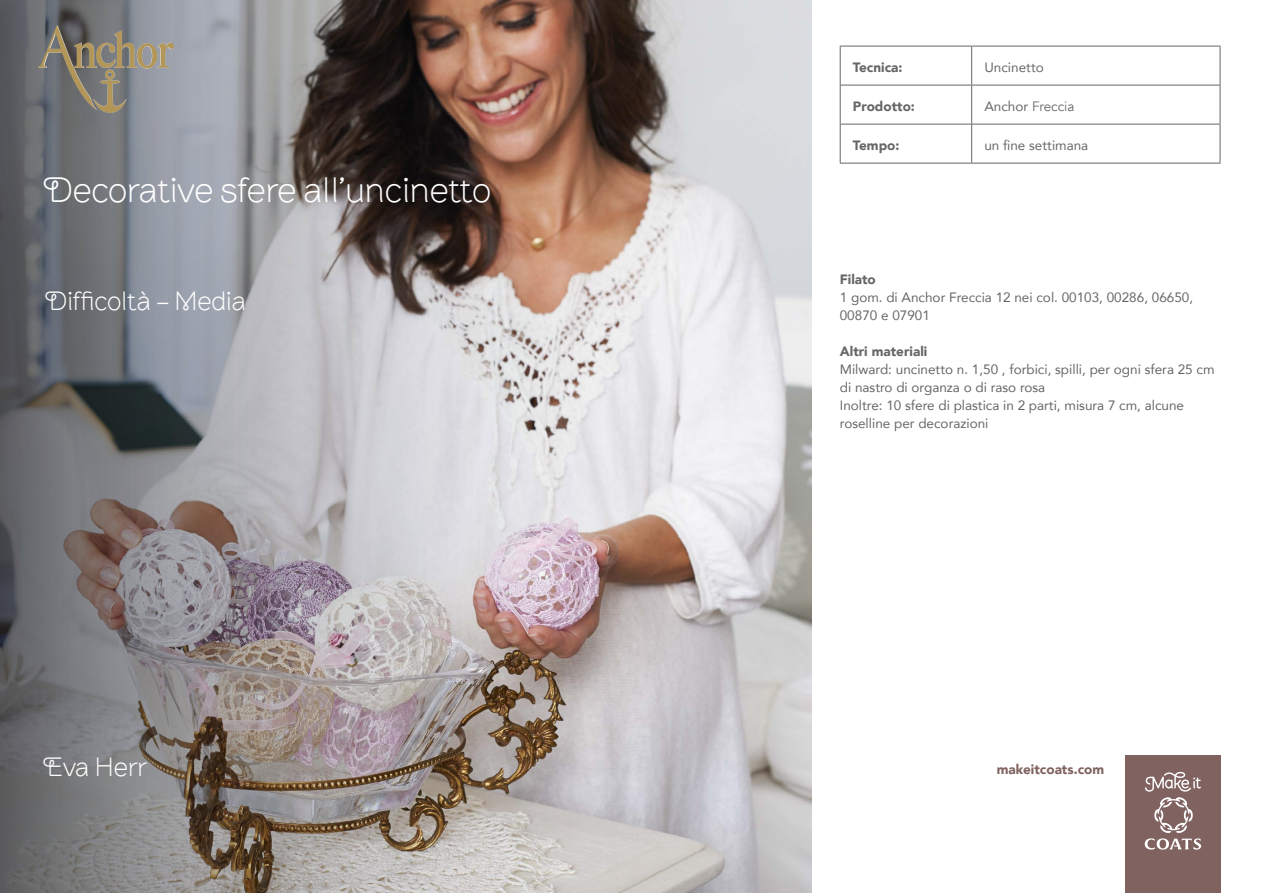
<style>
.page{position:relative;width:1263px;height:893px;background:#fff}
.page>*{position:absolute;margin:0;border:0;box-sizing:border-box;transform-origin:0 0}
.t1{font:300 36px "Brownstone Sans";color:#fff}
.t2{font:300 27px "Brownstone Sans";color:#fff}
.body_copy{font:13.5px/18px "Avenir";color:#666}
.body_copy-2{font:900 13.5px "Avenir";color:#666}
.t3{font:900 13.5px "Avenir";color:#806361}
.t4{font:13.5px "Avenir";color:#666}
.s1{font-style:inherit}
</style>
<div class="page">
<img style="left:0;top:0;width:805px;height:893px">
<div style="left:1125px;top:756px;width:95px;height:137px;background:#806361"></div>
<svg style="left:1145px;top:772px;width:56px;height:78px"></svg>
<hr style="left:840px;top:46px;width:132px;height:1px;background:#666">
<hr style="left:840px;top:46px;width:1px;height:39px;background:#666">
<hr style="left:972px;top:46px;width:248px;height:1px;background:#666">
<hr style="left:971px;top:46px;width:1px;height:39px;background:#666">
<hr style="left:1220px;top:46px;width:1px;height:39px;background:#666">
<hr style="left:840px;top:85px;width:132px;height:1px;background:#666">
<hr style="left:840px;top:85px;width:1px;height:39px;background:#666">
<hr style="left:972px;top:85px;width:248px;height:1px;background:#666">
<hr style="left:971px;top:85px;width:1px;height:39px;background:#666">
<hr style="left:1220px;top:85px;width:1px;height:39px;background:#666">
<hr style="left:840px;top:124px;width:132px;height:1px;background:#666">
<hr style="left:840px;top:124px;width:1px;height:39px;background:#666">
<hr style="left:972px;top:124px;width:248px;height:1px;background:#666">
<hr style="left:971px;top:124px;width:1px;height:39px;background:#666">
<hr style="left:1220px;top:124px;width:1px;height:39px;background:#666">
<hr style="left:840px;top:163px;width:132px;height:1px;background:#666">
<hr style="left:972px;top:163px;width:248px;height:1px;background:#666">
<img style="left:38px;top:26px;width:19px;height:42px">
<p class="t1" style="left:43px;top:169px;width:450px">Decorative sfere all’uncinetto</p>
<p class="t2" style="left:45px;top:285px;width:203px">Difficoltà - Media</p>
<p class="t2" style="left:43px;top:751px;width:106px">Eva Herr</p>
<p class="body_copy-2" style="left:853px;top:56px;width:51px">Tecnica:</p>
<p class="body_copy" style="left:984px;top:58px;width:61px">Uncinetto</p>
<p class="body_copy-2" style="left:853px;top:95px;width:63px">Prodotto:</p>
<p class="t4" style="left:984px;top:99px;width:92px"><span class="s1">Anchor</span> Freccia</p>
<p class="body_copy-2" style="left:853px;top:134px;width:48px">Tempo:</p>
<p class="body_copy" style="left:984px;top:136px;width:105px">un fine settimana</p>
<p class="body_copy-2" style="left:840px;top:267px;width:38px">Filato</p>
<p class="body_copy" style="left:840px;top:287px;width:355px">1 gom. di Anchor Freccia 12 nei col. 00103, 00286, 06650,<br>00870 e 07901</p>
<p class="body_copy-2" style="left:840px;top:339px;width:89px">Altri materiali</p>
<p class="body_copy" style="left:840px;top:359px;width:376px">Milward: uncinetto n. 1,50 , forbici, spilli, per ogni sfera 25 cm di nastro di organza o di raso rosa</p>
<p class="body_copy" style="left:840px;top:395px;width:346px">Inoltre: 10 sfere di plastica in 2 parti, misura 7 cm, alcune roselline per decorazioni</p>
<p class="t3" style="left:997px;top:758px;width:109px">makeitcoats.com</p>
</div>
